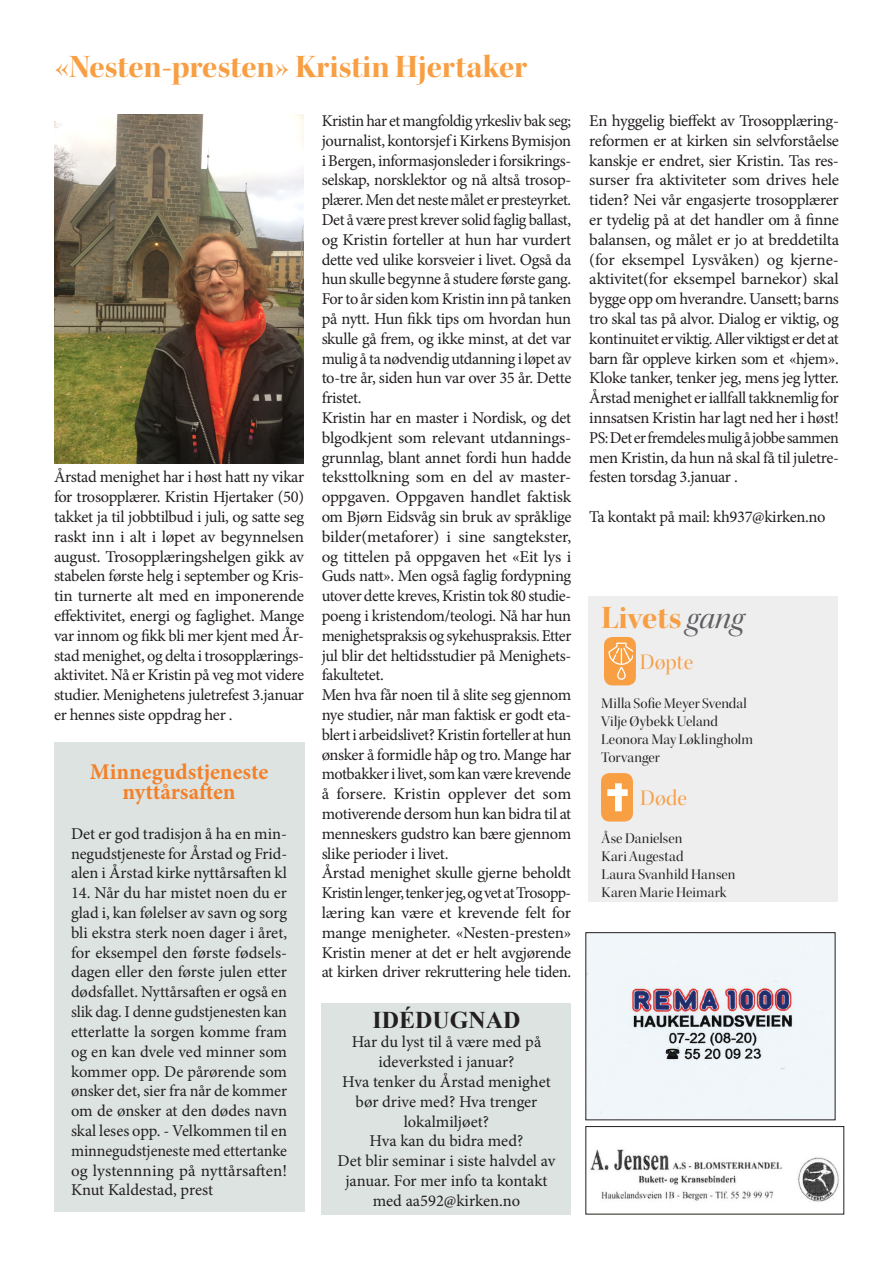
<style>
.page{position:relative;width:893px;height:1263px;background:#fff}
.page>*{position:absolute;margin:0;border:0;box-sizing:border-box;transform-origin:0 0}
.Overskrift{font:33px "Kepler Std Bold Disp";letter-spacing:-.005em;color:#f89f44}
.t1{font:700 24px "Times New Roman";color:#231f20}
.tekst_11{font:700 22.5px/19.8px "Minion Pro";color:#f48028;text-align:center}
.BoldBody2{font:22.5px "Kepler Std Disp";letter-spacing:.005em;color:#f89f44}
.tekst_11-2{font:16.5px/19.8px "Minion Pro";letter-spacing:-.02em;color:#231f20;text-align:justify}
.tekst_11-3{font:16.5px/19.8px "Minion Pro";color:#231f20;text-align:center}
.livets_gang{font:15px/18px "Kepler Std Disp";letter-spacing:.005em;color:#231f20}
.s1{font-family:"Kepler Std It Disp";color:#5f5f62}
</style>
<div class="page">
<div style="left:588px;top:596px;width:250px;height:305px;background:#eeeeef"></div>
<div style="left:604px;top:637px;width:32px;height:48px;background:#f89f44;border-radius:9px"></div>
<svg style="left:608px;top:643px;width:24px;height:37px"></svg>
<div style="left:601px;top:773px;width:32px;height:48px;background:#f89f44;border-radius:9px"></div>
<svg style="left:607px;top:783px;width:21px;height:28px"></svg>
<img style="left:54px;top:115px;width:250px;height:348px">
<img style="left:590px;top:1149px;width:249px;height:53px">
<div style="left:586px;top:1126px;width:258px;height:88px;border:1px solid #231f20"></div>
<img style="left:588px;top:934px;width:245px;height:184px">
<div style="left:54px;top:742px;width:250px;height:470px;background:#dce3e1"></div>
<div style="left:322px;top:1003px;width:249px;height:211px;background:#dce3e1"></div>
<p class="Overskrift" style="left:54px;top:48px;width:475px">«Nesten-presten» Kristin Hjertaker</p>
<p class="tekst_11-2" style="left:54px;top:467px;width:252px">Årstad menighet har i høst hatt ny vikar for trosopplærer. Kristin Hjertaker (50) takket ja til jobbtilbud i juli, og satte seg raskt inn i alt i løpet av begynnelsen august. Trosopplæringshelgen gikk av stabelen første helg i september og Kris&shy;tin turnerte alt med en imponerende effektivitet, energi og faglighet. Mange var innom og fikk bli mer kjent med År&shy;stad menighet, og delta i trosopplærings&shy;aktivitet. Nå er Kristin på veg mot videre studier. Menighetens juletrefest 3.januar er hennes siste oppdrag her .</p>
<p class="tekst_11" style="left:90px;top:762px;width:180px">Minnegudstjeneste nyttårsaften</p>
<p class="tekst_11-2" style="left:71px;top:824px;width:218px">Det er god tradisjon å ha en min&shy;negudstjeneste for Årstad og Frid&shy;alen i Årstad kirke nyttårsaften kl</p>
<p class="tekst_11-2" style="left:71px;top:883px;width:218px">14. Når du har mistet noen du er glad i, kan følelser av savn og sorg bli ekstra sterk noen dager i året, for eksempel den første fødsels&shy;dagen eller den første julen etter dødsfallet. Nyttårsaften er også en slik dag. I denne gudstjenesten kan etterlatte la sorgen komme fram og en kan dvele ved minner som kommer opp. De pårørende som ønsker det, sier fra når de kommer om de ønsker at den dødes navn skal leses opp. - Velkommen til en minnegudstjeneste med ettertanke og lystennning på nyttårsaften!<br>Knut Kaldestad, prest</p>
<p class="tekst_11-2" style="left:322px;top:111px;width:251px">Kristin har et mangfoldig yrkesliv bak seg; journalist, kontorsjef i Kirkens Bymisjon i Bergen, informasjonsleder i forsikrings&shy;selskap, norsklektor og nå altså trosop&shy;plærer. Men det neste målet er presteyrket.<br>Det å være prest krever solid faglig ballast, og Kristin forteller at hun har vurdert dette ved ulike korsveier i livet. Også da hun skulle begynne å studere første gang.<br>For to år siden kom Kristin inn på tanken på nytt. Hun fikk tips om hvordan hun skulle gå frem, og ikke minst, at det var mulig å ta nødvendig utdanning i løpet av to-tre år, siden hun var over 35 år. Dette fristet.</p>
<p class="tekst_11-2" style="left:322px;top:408px;width:251px">Kristin har en master i Nordisk, og det blgodkjent som relevant utdannings&shy;grunnlag, blant annet fordi hun hadde teksttolkning som en del av master&shy;oppgaven. Oppgaven handlet faktisk om Bjørn Eidsvåg sin bruk av språklige bilder(metaforer) i sine sangtekster, og tittelen på oppgaven het «Eit lys i Guds natt». Men også faglig fordypning utover dette kreves, Kristin tok 80 studie&shy;poeng i kristendom/teologi. Nå har hun menighetspraksis og sykehuspraksis. Etter jul blir det heltidsstudier på Menighets&shy;fakultetet.</p>
<p class="tekst_11-2" style="left:322px;top:685px;width:251px">Men hva får noen til å slite seg gjennom nye studier, når man faktisk er godt eta&shy;blert i arbeidslivet? Kristin forteller at hun ønsker å formidle håp og tro. Mange har motbakker i livet, som kan være krevende å forsere. Kristin opplever det som motiverende dersom hun kan bidra til at menneskers gudstro kan bære gjennom slike perioder i livet.</p>
<p class="tekst_11-2" style="left:322px;top:863px;width:251px">Årstad menighet skulle gjerne beholdt Kristin lenger, tenker jeg, og vet at Trosopp&shy;læring kan være et krevende felt for mange menigheter. «Nesten-presten» Kristin mener at det er helt avgjørende at kirken driver rekruttering hele tiden.</p>
<p class="t1" style="left:372px;top:1003px;width:149px">IDÉDUGNAD</p>
<p class="tekst_11-3" style="left:338px;top:1032px;width:219px">Har du lyst til å være med på ideverksted i januar?<br>Hva tenker du Årstad menighet bør drive med? Hva trenger lokalmiljøet?<br>Hva kan du bidra med?<br>Det blir seminar i siste halvdel av januar. For mer info ta kontakt med aa592@kirken.no</p>
<p class="tekst_11-2" style="left:589px;top:111px;width:251px">En hyggelig bieffekt av Trosopplæring&shy;reformen er at kirken sin selvforståelse kanskje er endret, sier Kristin. Tas res&shy;surser fra aktiviteter som drives hele tiden? Nei vår engasjerte trosopplærer er tydelig på at det handler om å finne balansen, og målet er jo at breddetilta (for eksempel Lysvåken) og kjerne&shy;aktivitet(for eksempel barnekor) skal bygge opp om hverandre. Uansett; barns tro skal tas på alvor. Dialog er viktig, og kontinuitet er viktig. Aller viktigst er det at barn får oppleve kirken som et «hjem».<br>Kloke tanker, tenker jeg, mens jeg lytter.</p>
<p class="tekst_11-2" style="left:589px;top:388px;width:251px">Årstad menighet er iallfall takknemlig for innsatsen Kristin har lagt ned her i høst!</p>
<p class="tekst_11-2" style="left:589px;top:428px;width:251px">PS: Det er fremdeles mulig å jobbe sammen men Kristin, da hun nå skal få til juletre&shy;festen torsdag 3.januar .</p>
<p class="tekst_11-2" style="left:589px;top:507px;width:238px">Ta kontakt på mail: kh937@kirken.no</p>
<p class="Overskrift" style="left:601px;top:599px;width:144px">Livets<span class="s1">gang</span></p>
<p class="BoldBody2" style="left:640px;top:649px;width:55px">Døpte</p>
<p class="livets_gang" style="left:601px;top:694px;width:147px">Milla Sofie Meyer Svendal</p>
<p class="livets_gang" style="left:601px;top:712px;width:118px">Vilje Øybekk Ueland</p>
<p class="livets_gang" style="left:601px;top:730px;width:154px">Leonora May Løklingholm<br>Torvanger</p>
<p class="BoldBody2" style="left:640px;top:785px;width:48px">Døde</p>
<p class="livets_gang" style="left:602px;top:829px;width:82px">Åse Danielsen</p>
<p class="livets_gang" style="left:602px;top:847px;width:84px">Kari Augestad</p>
<p class="livets_gang" style="left:602px;top:865px;width:135px">Laura Svanhild Hansen</p>
<p class="livets_gang" style="left:602px;top:883px;width:127px">Karen Marie Heimark</p>
</div>
